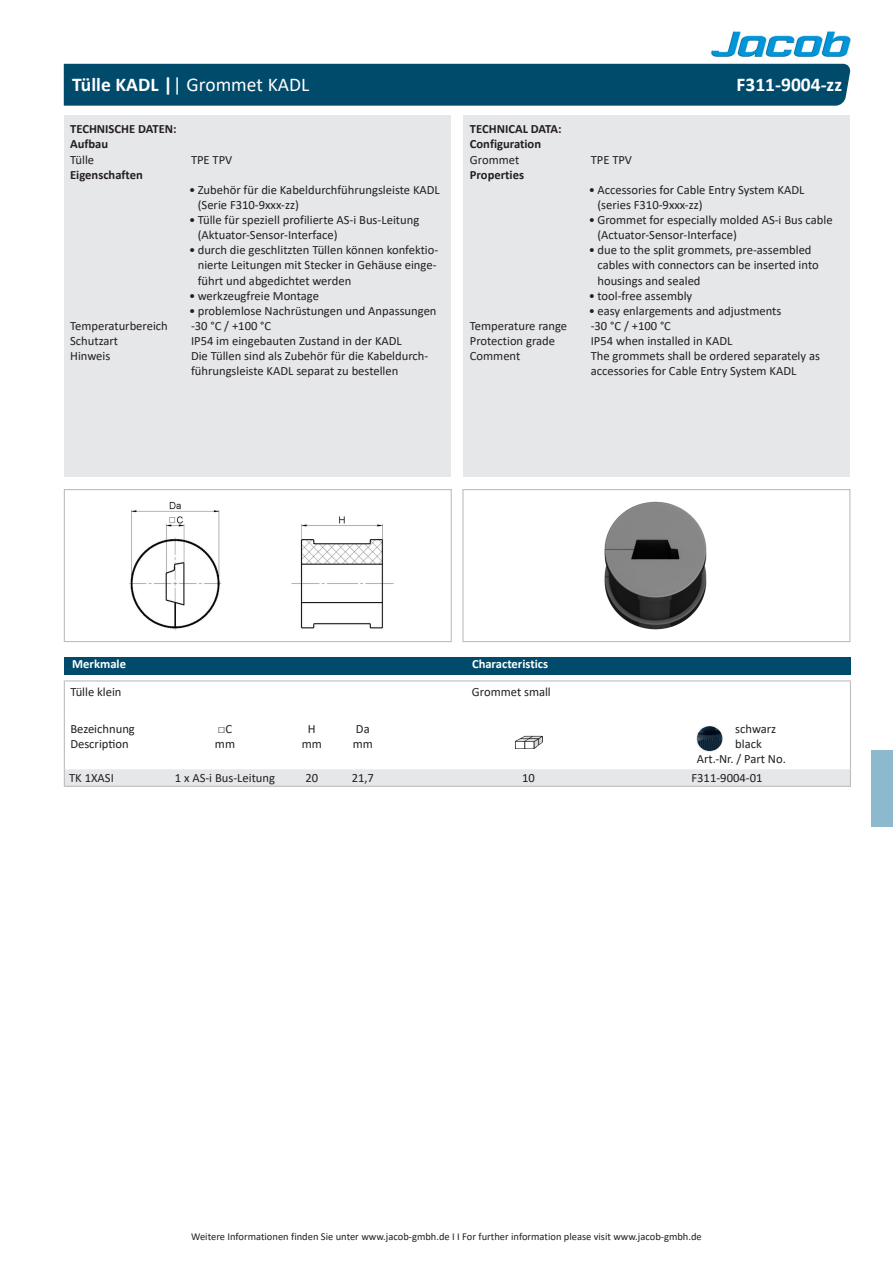
<style>
.page{position:relative;width:893px;height:1263px;background:#fff}
.page>*{position:absolute;margin:0;border:0;box-sizing:border-box;transform-origin:0 0}
.Bezeichnung_Blau{font:19.5px "Calibri";color:#fff}
.Bezeichnung_Blau-2{font:700 19.5px "Calibri";color:#fff}
.t1{font:12.6px/15.1px "Calibri";color:#231f20}
.t2{font:700 12.6px "Calibri";color:#231f20}
.t3{font:700 12.6px "Calibri";color:#fff}
.t4{font:10.5px "Calibri";color:#231f20}
.s1{font-weight:700}
</style>
<div class="page">
<div style="left:64px;top:115px;width:387px;height:361px;background:#e6e7e9"></div>
<img style="left:711px;top:31px;width:140px;height:26px">
<div style="left:463px;top:115px;width:387px;height:361px;background:#e6e7e9"></div>
<div style="left:872px;top:750px;width:21px;height:77px;background:#8cb9ce"></div>
<div style="left:64px;top:657px;width:786px;height:17px;background:#004b6c"></div>
<div style="left:63px;top:64px;width:788px;height:42px;background:#004b6c"></div>
<img style="left:129px;top:502px;width:265px;height:128px">
<div style="left:64px;top:489px;width:388px;height:153px;border:1px solid #bcbdc0"></div>
<img style="left:604px;top:501px;width:103px;height:129px">
<div style="left:462px;top:489px;width:388px;height:153px;border:1px solid #bcbdc0"></div>
<hr style="left:64px;top:786px;width:100px;height:1px;background:#bcbdc0">
<hr style="left:164px;top:786px;width:122px;height:1px;background:#bcbdc0">
<hr style="left:286px;top:786px;width:51px;height:1px;background:#bcbdc0">
<hr style="left:337px;top:786px;width:51px;height:1px;background:#bcbdc0">
<hr style="left:388px;top:786px;width:112px;height:1px;background:#bcbdc0">
<hr style="left:500px;top:786px;width:57px;height:1px;background:#bcbdc0">
<hr style="left:557px;top:786px;width:130px;height:1px;background:#bcbdc0">
<hr style="left:687px;top:786px;width:164px;height:1px;background:#bcbdc0">
<hr style="left:64px;top:680px;width:100px;height:1px;background:#bcbdc0">
<hr style="left:64px;top:681px;width:1px;height:37px;background:#bcbdc0">
<hr style="left:164px;top:680px;width:122px;height:1px;background:#bcbdc0">
<hr style="left:286px;top:680px;width:51px;height:1px;background:#bcbdc0">
<hr style="left:337px;top:680px;width:51px;height:1px;background:#bcbdc0">
<hr style="left:388px;top:680px;width:112px;height:1px;background:#bcbdc0">
<hr style="left:500px;top:680px;width:57px;height:1px;background:#bcbdc0">
<hr style="left:557px;top:680px;width:130px;height:1px;background:#bcbdc0">
<hr style="left:687px;top:680px;width:164px;height:1px;background:#bcbdc0">
<hr style="left:850px;top:681px;width:1px;height:37px;background:#bcbdc0">
<hr style="left:64px;top:718px;width:1px;height:51px;background:#bcbdc0">
<hr style="left:850px;top:718px;width:1px;height:51px;background:#bcbdc0">
<div style="left:64px;top:769px;width:787px;height:17px;background:#e6e7e9"></div>
<img style="left:697px;top:726px;width:26px;height:26px">
<img style="left:516px;top:735px;width:27px;height:14px">
<p class="Bezeichnung_Blau" style="left:72px;top:71px;width:239px"><span class="s1">Tülle KADL |</span>| Grommet KADL</p>
<p class="Bezeichnung_Blau-2" style="left:736px;top:71px;width:107px">F311-9004-zz</p>
<p class="t2" style="left:70px;top:120px;width:108px">TECHNISCHE DATEN:</p>
<p class="t2" style="left:70px;top:135px;width:40px">Aufbau</p>
<p class="t1" style="left:70px;top:151px;width:26px">Tülle</p>
<p class="t1" style="left:191px;top:151px;width:43px">TPE TPV</p>
<p class="t2" style="left:70px;top:166px;width:74px">Eigenschaften</p>
<p class="t1" style="left:198px;top:182px;width:244px;text-indent:-9px">• Zubehör für die Kabeldurchführungsleiste KADL (Serie F310-9xxx-zz)</p>
<p class="t1" style="left:198px;top:212px;width:223px;text-indent:-9px">• Tülle für speziell profilierte AS-i Bus-Leitung (Aktuator-Sensor-Interface)</p>
<p class="t1" style="left:198px;top:242px;width:242px;text-indent:-9px">• durch die geschlitzten Tüllen können konfektio&shy;nierte Leitungen mit Stecker in Gehäuse einge&shy;führt und abgedichtet werden</p>
<p class="t1" style="left:189px;top:288px;width:131px">• werkzeugfreie Montage</p>
<p class="t1" style="left:189px;top:303px;width:249px">• problemlose Nachrüstungen und Anpassungen</p>
<p class="t1" style="left:70px;top:318px;width:99px">Temperaturbereich</p>
<p class="t1" style="left:191px;top:318px;width:82px">-30 °C / +100 °C</p>
<p class="t1" style="left:70px;top:333px;width:49px">Schutzart</p>
<p class="t1" style="left:191px;top:333px;width:212px">IP54 im eingebauten Zustand in der KADL</p>
<p class="t1" style="left:70px;top:348px;width:42px">Hinweis</p>
<p class="t1" style="left:191px;top:348px;width:239px">Die Tüllen sind als Zubehör für die Kabeldurch&shy;führungsleiste KADL separat zu bestellen</p>
<p class="t2" style="left:470px;top:120px;width:93px">TECHNICAL DATA:</p>
<p class="t2" style="left:470px;top:135px;width:73px">Configuration</p>
<p class="t1" style="left:470px;top:151px;width:51px">Grommet</p>
<p class="t1" style="left:591px;top:151px;width:43px">TPE TPV</p>
<p class="t2" style="left:470px;top:166px;width:56px">Properties</p>
<p class="t1" style="left:597px;top:182px;width:208px;text-indent:-9px">• Accessories for Cable Entry System KADL (series F310-9xxx-zz)</p>
<p class="t1" style="left:597px;top:212px;width:237px;text-indent:-9px">• Grommet for especially molded AS-i Bus cable (Actuator-Sensor-Interface)</p>
<p class="t1" style="left:597px;top:242px;width:223px;text-indent:-9px">• due to the split grommets, pre-assembled cables with connectors can be inserted into housings and sealed</p>
<p class="t1" style="left:589px;top:288px;width:105px">• tool-free assembly</p>
<p class="t1" style="left:589px;top:303px;width:194px">• easy enlargements and adjustments</p>
<p class="t1" style="left:470px;top:318px;width:99px">Temperature range</p>
<p class="t1" style="left:591px;top:318px;width:82px">-30 °C / +100 °C</p>
<p class="t1" style="left:470px;top:333px;width:87px">Protection grade</p>
<p class="t1" style="left:591px;top:333px;width:143px">IP54 when installed in KADL</p>
<p class="t1" style="left:470px;top:348px;width:52px">Comment</p>
<p class="t1" style="left:591px;top:348px;width:231px">The grommets shall be ordered separately as accessories for Cable Entry System KADL</p>
<p class="t3" style="left:72px;top:655px;width:55px">Merkmale</p>
<p class="t3" style="left:472px;top:655px;width:78px">Characteristics</p>
<p class="t1" style="left:70px;top:684px;width:53px">Tülle klein</p>
<p class="t1" style="left:472px;top:684px;width:80px">Grommet small</p>
<p class="t1" style="left:70px;top:721px;width:66px">Bezeichnung</p>
<p class="t1" style="left:70px;top:736px;width:60px">Description</p>
<p class="t1" style="left:218px;top:721px;width:16px">□C</p>
<p class="t1" style="left:215px;top:736px;width:22px">mm</p>
<p class="t1" style="left:308px;top:721px;width:9px">H</p>
<p class="t1" style="left:302px;top:736px;width:22px">mm</p>
<p class="t1" style="left:356px;top:721px;width:15px">Da</p>
<p class="t1" style="left:353px;top:736px;width:22px">mm</p>
<p class="t1" style="left:735px;top:721px;width:43px">schwarz</p>
<p class="t1" style="left:735px;top:736px;width:28px">black</p>
<p class="t1" style="left:697px;top:751px;width:90px">Art.-Nr. / Part No.</p>
<p class="t1" style="left:69px;top:770px;width:46px">TK 1XASI</p>
<p class="t1" style="left:175px;top:770px;width:102px">1 x AS-i Bus-Leitung</p>
<p class="t1" style="left:305px;top:770px;width:14px">20</p>
<p class="t1" style="left:352px;top:770px;width:24px">21,7</p>
<p class="t1" style="left:522px;top:770px;width:14px">10</p>
<p class="t1" style="left:691px;top:770px;width:72px">F311-9004-01</p>
<p class="t4" style="left:191px;top:1229px;width:512px">Weitere Informationen finden Sie unter www.jacob-gmbh.de I I For further information please visit www.jacob-gmbh.de</p>
</div>
